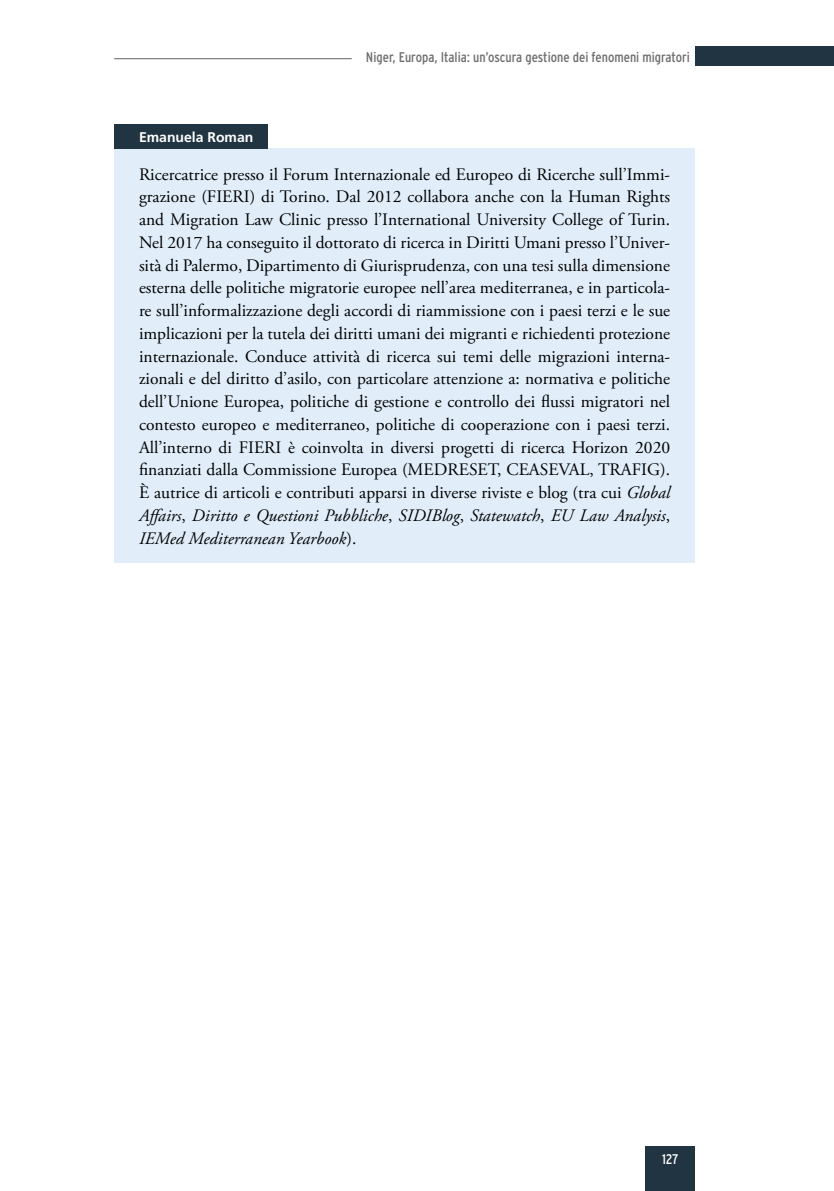
<style>
.page{position:relative;width:834px;height:1191px;background:#fff}
.page>*{position:absolute;margin:0;border:0;box-sizing:border-box;transform-origin:0 0}
.t1{font:17.5px/22.8px "Adobe Garamond Pro";color:#000;text-align:justify}
.t2{font:condensed 14px "Interstate";color:#706f6f}
.t3{font:700 14px "Frutiger";color:#fff}
.t4{font:condensed 14px "Interstate";color:#fff}
.s1{font-style:italic}
</style>
<div class="page">
<div style="left:694px;top:46px;width:139px;height:20px;background:#213441"></div>
<hr style="left:114px;top:58px;width:237px;height:1px;background:#646363">
<div style="left:645px;top:1146px;width:49px;height:45px;background:#213441"></div>
<div style="left:114px;top:148px;width:580px;height:414px;background:#e1eefa"></div>
<div style="left:114px;top:124px;width:153px;height:24px;background:#213441"></div>
<p class="t3" style="left:139px;top:128px;width:116px">Emanuela Roman</p>
<p class="t2" style="left:366px;top:49px;width:325px">Niger, Europa, Italia: un’oscura gestione dei fenomeni migratori</p>
<p class="t1" style="left:139px;top:163px;width:532px">Ricercatrice presso il Forum Internazionale ed Europeo di Ricerche sull’Immi&shy;grazione (FIERI) di Torino. Dal 2012 collabora anche con la Human Rights and Migration Law Clinic presso l’International University College of Turin.<br>Nel 2017 ha conseguito il dottorato di ricerca in Diritti Umani presso l’Univer&shy;sità di Palermo, Dipartimento di Giurisprudenza, con una tesi sulla dimensione esterna delle politiche migratorie europee nell’area mediterranea, e in particola&shy;re sull’informalizzazione degli accordi di riammissione con i paesi terzi e le sue implicazioni per la tutela dei diritti umani dei migranti e richiedenti protezione internazionale. Conduce attività di ricerca sui temi delle migrazioni interna&shy;zionali e del diritto d’asilo, con particolare attenzione a: normativa e politiche dell’Unione Europea, politiche di gestione e controllo dei flussi migratori nel contesto europeo e mediterraneo, politiche di cooperazione con i paesi terzi.<br>All’interno di FIERI è coinvolta in diversi progetti di ricerca Horizon 2020 finanziati dalla Commissione Europea (MEDRESET, CEASEVAL, TRAFIG).<br>È autrice di articoli e contributi apparsi in diverse riviste e blog (tra cui <span class="s1">Global Affairs</span>, <span class="s1">Diritto e Questioni Pubbliche</span>, <span class="s1">SIDIBlog</span>, <span class="s1">Statewatch</span>, <span class="s1">EU Law Analysis</span>, <span class="s1">IEMed Mediterranean Yearbook</span>).</p>
<p class="t4" style="left:662px;top:1151px;width:18px">127</p>
</div>
